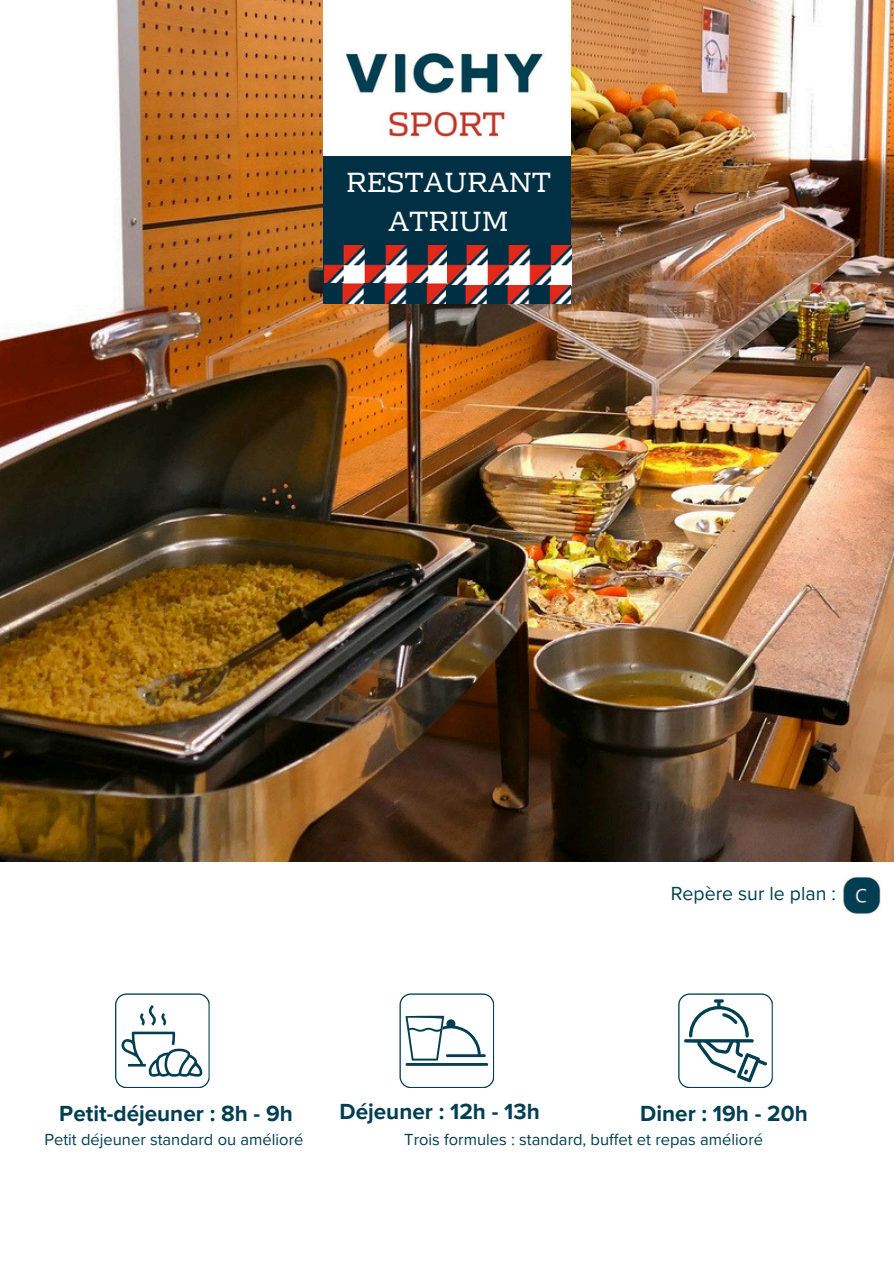
<style>
.page{position:relative;width:894px;height:1264px;background:#fff}
.page>*{position:absolute;margin:0;border:0;box-sizing:border-box;transform-origin:0 0}
.t1{font:28.65px/39.5px "Rhodium Libre";color:#fff;text-align:center}
.t2{font:700 22.5px "Proxima Nova";color:#003e51}
.t3{font:19.5px "Proxima Nova";color:#003e51}
.t4{font:16.5px "Proxima Nova";color:#003e51}
</style>
<div class="page">
<img style="left:0;top:0;width:893px;height:861px">
<svg style="left:115px;top:993px;width:94px;height:94px"></svg>
<svg style="left:399px;top:993px;width:95px;height:94px"></svg>
<svg style="left:678px;top:993px;width:94px;height:94px"></svg>
<div style="left:323px;top:0;width:247px;height:156px;background:#fff"></div>
<img style="left:345px;top:53px;width:198px;height:85px">
<div style="left:323px;top:156px;width:247px;height:147px;background:#013044"></div>
<img style="left:324px;top:245px;width:247px;height:41px">
<img style="left:324px;top:284px;width:246px;height:19px">
<img style="left:843px;top:876px;width:37px;height:39px">
<p class="t1" style="left:346px;top:162px;width:207px">RESTAURANT<br>ATRIUM</p>
<p class="t3" style="left:670px;top:882px;width:167px">Repère sur le plan :</p>
<p class="t2" style="left:59px;top:1100px;width:235px">Petit-déjeuner : 8h - 9h</p>
<h1 class="t4" style="left:44px;top:1129px;width:260px">Petit déjeuner standard ou amélioré</h1>
<p class="t2" style="left:339px;top:1098px;width:202px">Déjeuner : 12h - 13h</p>
<p class="t2" style="left:640px;top:1100px;width:169px">Diner : 19h - 20h</p>
<p class="t4" style="left:404px;top:1129px;width:360px">Trois formules : standard, buffet et repas amélioré</p>
</div>
